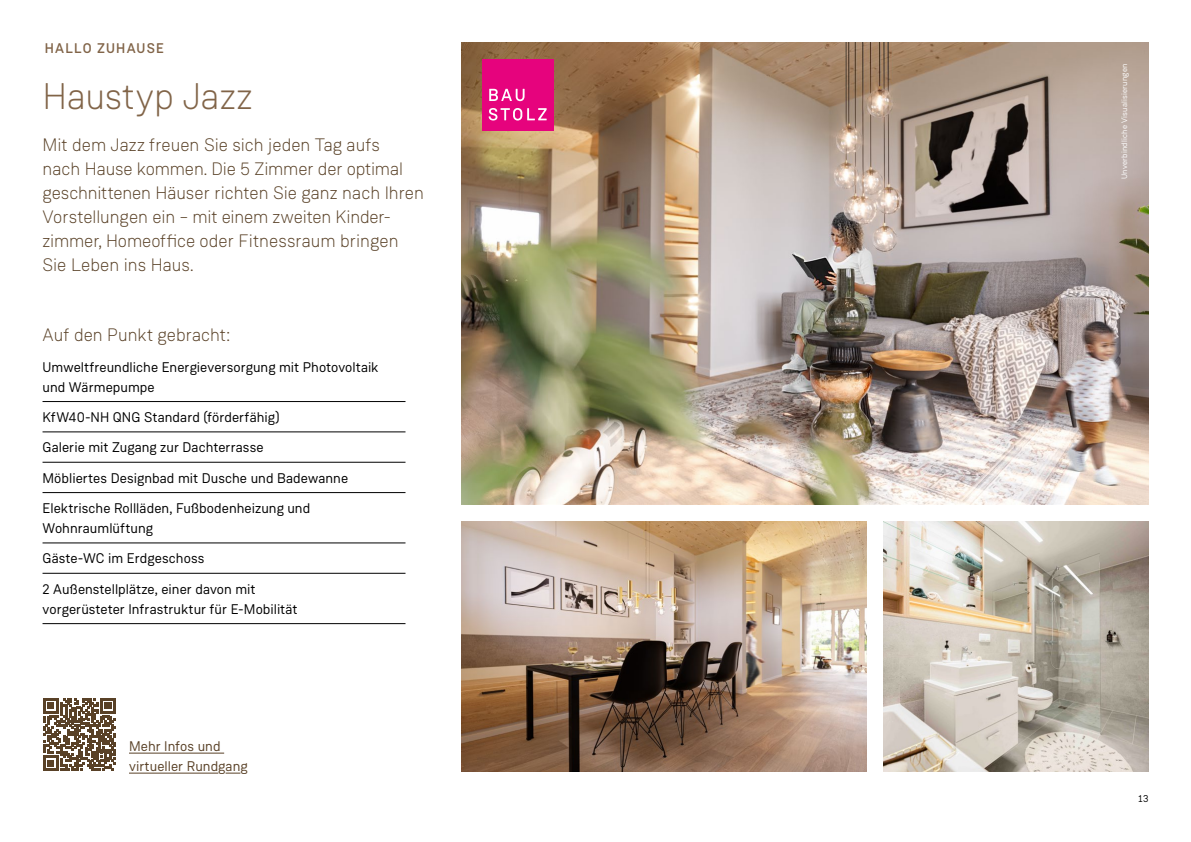
<style>
.page{position:relative;width:1191px;height:842px;background:#fff}
.page>*{position:absolute;margin:0;border:0;box-sizing:border-box;transform-origin:0 0}
.t1{font:300 37px "Weissenhof Grotesk";color:#816448}
.t2{font:300 18px/24px "Weissenhof Grotesk";color:#594127}
.t3{font:14px/30.3px "Weissenhof Grotesk";letter-spacing:.005em;color:#000}
.t4{font:14px/20px "Weissenhof Grotesk";color:#594127}
.t5{font:500 14px "Weissenhof Grotesk";letter-spacing:.085em;color:#816448}
.t6{font:10px "Weissenhof Grotesk";color:#000}
.t7{font:8px "Weissenhof Grotesk";letter-spacing:.02em;color:#fff}
</style>
<div class="page">
<img style="left:461px;top:522px;width:405px;height:249px">
<img style="left:883px;top:522px;width:265px;height:249px">
<img style="left:461px;top:43px;width:687px;height:461px">
<hr style="left:129px;top:753px;width:95px;height:1px;background:#594127">
<hr style="left:129px;top:773px;width:89px;height:1px;background:#594127">
<svg style="left:226px;top:773px;width:14px;height:1px"></svg>
<hr style="left:43px;top:462px;width:362px;height:1px;background:#000">
<hr style="left:43px;top:492px;width:362px;height:1px;background:#000">
<hr style="left:43px;top:542px;width:362px;height:1px;background:#000">
<hr style="left:43px;top:573px;width:362px;height:1px;background:#000">
<hr style="left:43px;top:623px;width:362px;height:1px;background:#000">
<hr style="left:43px;top:431px;width:362px;height:1px;background:#000">
<hr style="left:43px;top:401px;width:362px;height:1px;background:#000">
<div style="left:482px;top:59px;width:72px;height:72px;background:#e6037d"></div>
<svg style="left:489px;top:89px;width:57px;height:32px"></svg>
<svg style="left:43px;top:698px;width:73px;height:73px"></svg>
<p class="t5" style="left:45px;top:40px;width:120px">HALLO ZUHAUSE</p>
<h1 class="t1" style="left:43px;top:74px;width:212px">Haustyp Jazz</h1>
<p class="t2" style="left:43px;top:133px;width:383px">Mit dem Jazz freuen Sie sich jeden Tag aufs<br>nach Hause kommen. Die 5 Zimmer der optimal geschnittenen Häuser richten Sie ganz nach Ihren Vorstellungen ein – mit einem zweiten Kinder&shy;zimmer, Homeoffice oder Fitnessraum bringen Sie Leben ins Haus.</p>
<p class="t2" style="left:43px;top:323px;width:189px">Auf den Punkt gebracht:</p>
<p class="t3" style="left:43px;top:357px;width:337px;line-height:20px">Umweltfreundliche Energieversorgung mit Photovoltaik und Wärmepumpe</p>
<p class="t3" style="left:43px;top:402px;width:307px">KfW40-NH QNG Standard (förderfähig)<br>Galerie mit Zugang zur Dachterrasse<br>Möbliertes Designbad mit Dusche und Badewanne Elektrische Rollläden, Fußbodenheizung und</p>
<p class="t3" style="left:43px;top:513px;width:215px">Wohnraumlüftung<br>Gäste-WC im Erdgeschoss<br>2 Außenstellplätze, einer davon mit</p>
<p class="t3" style="left:43px;top:594px;width:256px">vorgerüsteter Infrastruktur für E-Mobilität</p>
<p class="t4" style="left:129px;top:736px;width:120px">Mehr Infos und virtueller Rundgang</p>
<p class="t7" style="left:1119px;top:179px;width:117px;rotate:-90deg">Unverbindliche Visualisierungen</p>
<p class="t6" style="left:1138px;top:792px;width:11px">13</p>
</div>
